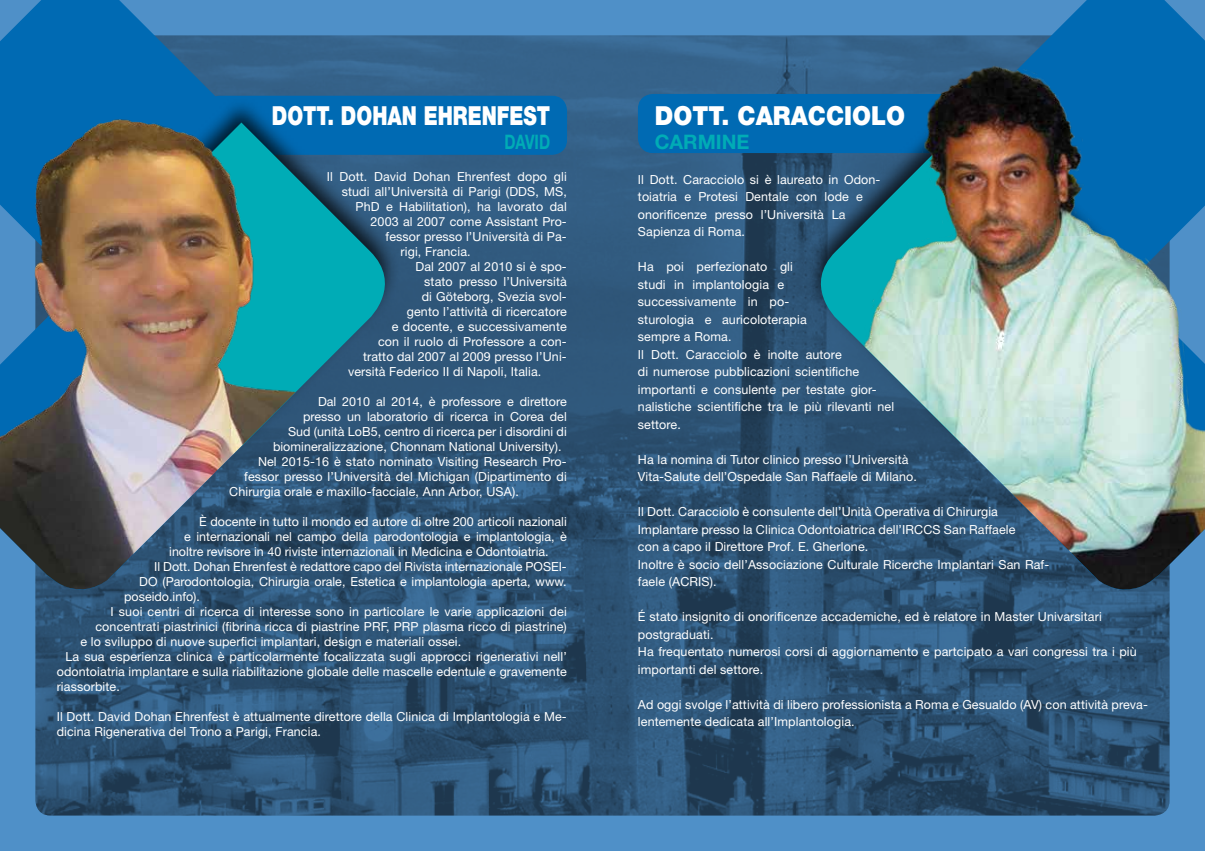
<style>
.page{position:relative;width:1205px;height:851px;background:#fff}
.page>*{position:absolute;margin:0;border:0;box-sizing:border-box;transform-origin:0 0}
.t1{font:900 26.25px "Helvetica Neue";color:#fff;scale:.76 1}
.t2{font:900 26.25px "Helvetica Neue";color:#fff;scale:.91 1}
.t3{font:700 20px "Helvetica Neue";color:#00acb6}
.t4{font:700 20px "Helvetica Neue";color:#00acb6;scale:.75 1}
.t5{font:12.5px/17.5px "Helvetica Neue";letter-spacing:.01em;color:#fff}
</style>
<div class="page">
<div style="left:0;top:0;width:1205px;height:850px;background:#4f90c8"></div>
<img style="left:35px;top:35px;width:1134px;height:780px">
<div style="left:638px;top:94px;width:362px;height:59px;background:#006ab3;border-radius:15px"></div>
<svg style="left:964px;top:591px;width:206px;height:17px;background:#315a7f"></svg>
<svg style="left:964px;top:0;width:241px;height:56px;fill:#006ab3"></svg>
<svg style="left:802px;top:153px;width:20px;height:293px;background:#2b5071"></svg>
<img style="left:822px;top:56px;width:383px;height:535px">
<div style="left:204px;top:96px;width:363px;height:59px;background:#006ab3;border-radius:15px"></div>
<svg style="left:35px;top:590px;width:207px;height:17px;background:#2c5172"></svg>
<svg style="left:0;top:0;width:242px;height:69px;fill:#006ab3"></svg>
<svg style="left:379px;top:155px;width:24px;height:291px;background:#2d587a"></svg>
<img style="left:0;top:69px;width:379px;height:521px">
<h1 class="t1" style="left:272px;top:100px;width:368px">DOTT. DOHAN EHRENFEST</h1>
<h2 class="t4" style="left:504px;top:129px;width:62px">DAVID</h2>
<p class="t5" style="left:327px;top:167px;width:242px">Il Dott. David Dohan Ehrenfest dopo gli</p>
<p class="t5" style="left:342px;top:182px;width:227px">studi all’Università di Parigi (DDS, MS,</p>
<p class="t5" style="left:355px;top:197px;width:213px">PhD e Habilitation), ha lavorato dal</p>
<p class="t5" style="left:370px;top:212px;width:198px">2003 al 2007 come Assistant Pro-</p>
<p class="t5" style="left:385px;top:227px;width:183px">fessor presso l’Università di Pa-</p>
<p class="t5" style="left:400px;top:242px;width:72px">rigi, Francia.</p>
<p class="t5" style="left:415px;top:257px;width:153px">Dal 2007 al 2010 si è spo-</p>
<p class="t5" style="left:424px;top:272px;width:144px">stato presso l’Università</p>
<p class="t5" style="left:422px;top:287px;width:147px">di Göteborg, Svezia svol-</p>
<p class="t5" style="left:407px;top:302px;width:161px">gento l’attività di ricercatore</p>
<p class="t5" style="left:392px;top:317px;width:177px">e docente, e successivamente</p>
<p class="t5" style="left:378px;top:332px;width:190px">con il ruolo di Professore a con-</p>
<p class="t5" style="left:363px;top:347px;width:205px">tratto dal 2007 al 2009 presso l’Uni-</p>
<p class="t5" style="left:348px;top:362px;width:195px">versità Federico II di Napoli, Italia.</p>
<p class="t5" style="left:318px;top:392px;width:250px">Dal 2010 al 2014, è professore e direttore</p>
<p class="t5" style="left:303px;top:407px;width:265px">presso un laboratorio di ricerca in Corea del</p>
<p class="t5" style="left:288px;top:422px;width:280px">Sud (unità LoB5, centro di ricerca per i disordini di</p>
<p class="t5" style="left:273px;top:437px;width:290px">biomineralizzazione, Chonnam National University).</p>
<p class="t5" style="left:258px;top:452px;width:310px">Nel 2015-16 è stato nominato Visiting Research Pro-</p>
<p class="t5" style="left:244px;top:467px;width:324px">fessor presso l’Università del Michigan (Dipartimento di</p>
<p class="t5" style="left:229px;top:482px;width:291px">Chirurgia orale e maxillo-facciale, Ann Arbor, USA).</p>
<p class="t5" style="left:199px;top:512px;width:369px">È docente in tutto il mondo ed autore di oltre 200 articoli nazionali</p>
<p class="t5" style="left:184px;top:527px;width:384px">e internazionali nel campo della parodontologia e implantologia, è</p>
<p class="t5" style="left:169px;top:542px;width:381px">inoltre revisore in 40 riviste internazionali in Medicina e Odontoiatria.</p>
<p class="t5" style="left:154px;top:557px;width:414px">Il Dott. Dohan Ehrenfest è redattore capo del Rivista internazionale POSEI-</p>
<p class="t5" style="left:139px;top:572px;width:429px">DO (Parodontologia, Chirurgia orale, Estetica e implantologia aperta, www.</p>
<p class="t5" style="left:124px;top:587px;width:77px">poseido.info).</p>
<p class="t5" style="left:110px;top:602px;width:458px">I suoi centri di ricerca di interesse sono in particolare le varie applicazioni dei</p>
<p class="t5" style="left:95px;top:617px;width:473px">concentrati piastrinici (fibrina ricca di piastrine PRF, PRP plasma ricco di piastrine)</p>
<p class="t5" style="left:80px;top:632px;width:382px">e lo sviluppo di nuove superfici implantari, design e materiali ossei.</p>
<p class="t5" style="left:65px;top:647px;width:503px">La sua esperienza clinica è particolarmente focalizzata sugli approcci rigenerativi nell’</p>
<p class="t5" style="left:57px;top:662px;width:511px">odontoiatria implantare e sulla riabilitazione globale delle mascelle edentule e gravemente</p>
<p class="t5" style="left:57px;top:677px;width:65px">riassorbite.</p>
<p class="t5" style="left:57px;top:709px;width:511px;line-height:15px">Il Dott. David Dohan Ehrenfest è attualmente direttore della Clinica di Implantologia e Me&shy;dicina Rigenerativa del Trono a Parigi, Francia.</p>
<h1 class="t2" style="left:655px;top:99px;width:277px">DOTT. CARACCIOLO</h1>
<h2 class="t3" style="left:655px;top:129px;width:96px">CARMINE</h2>
<p class="t5" style="left:638px;top:170px;width:244px">Il Dott. Caracciolo si è laureato in Odon&shy;toiatria e Protesi Dentale con lode e onorificenze presso l’Università La Sapienza di Roma.</p>
<p class="t5" style="left:638px;top:258px;width:258px">Ha poi perfezionato gli<br>studi in implantologia e<br>successivamente in po-<br>sturologia e auricoloterapia<br>sempre a Roma.<br>Il Dott. Caracciolo è inolte autore<br>di numerose pubblicazioni scientifiche importanti e consulente per testate gior&shy;nalistiche scientifiche tra le più rilevanti nel settore.</p>
<p class="t5" style="left:638px;top:450px;width:280px">Ha la nomina di Tutor clinico presso l’Università<br>Vita-Salute dell’Ospedale San Raffaele di Milano.</p>
<p class="t5" style="left:638px;top:503px;width:413px">Il Dott. Caracciolo è consulente dell’Unità Operativa di Chirurgia Implantare presso la Clinica Odontoiatrica dell’IRCCS San Raffaele<br>con a capo il Direttore Prof. E. Gherlone.<br>Inoltre è socio dell’Associazione Culturale Ricerche Implantari San Raf&shy;faele (ACRIS).</p>
<p class="t5" style="left:638px;top:608px;width:500px">é stato insignito di onorificenze accademiche, ed è relatore in Master Univarsitari postgraduati.<br>Ha frequentato numerosi corsi di aggiornamento e partcipato a vari congressi tra i più importanti del settore.</p>
<p class="t5" style="left:638px;top:695px;width:511px">Ad oggi svolge l’attività di libero professionista a Roma e Gesualdo (AV) con attività preva&shy;lentemente dedicata all’Implantologia.</p>
</div>
